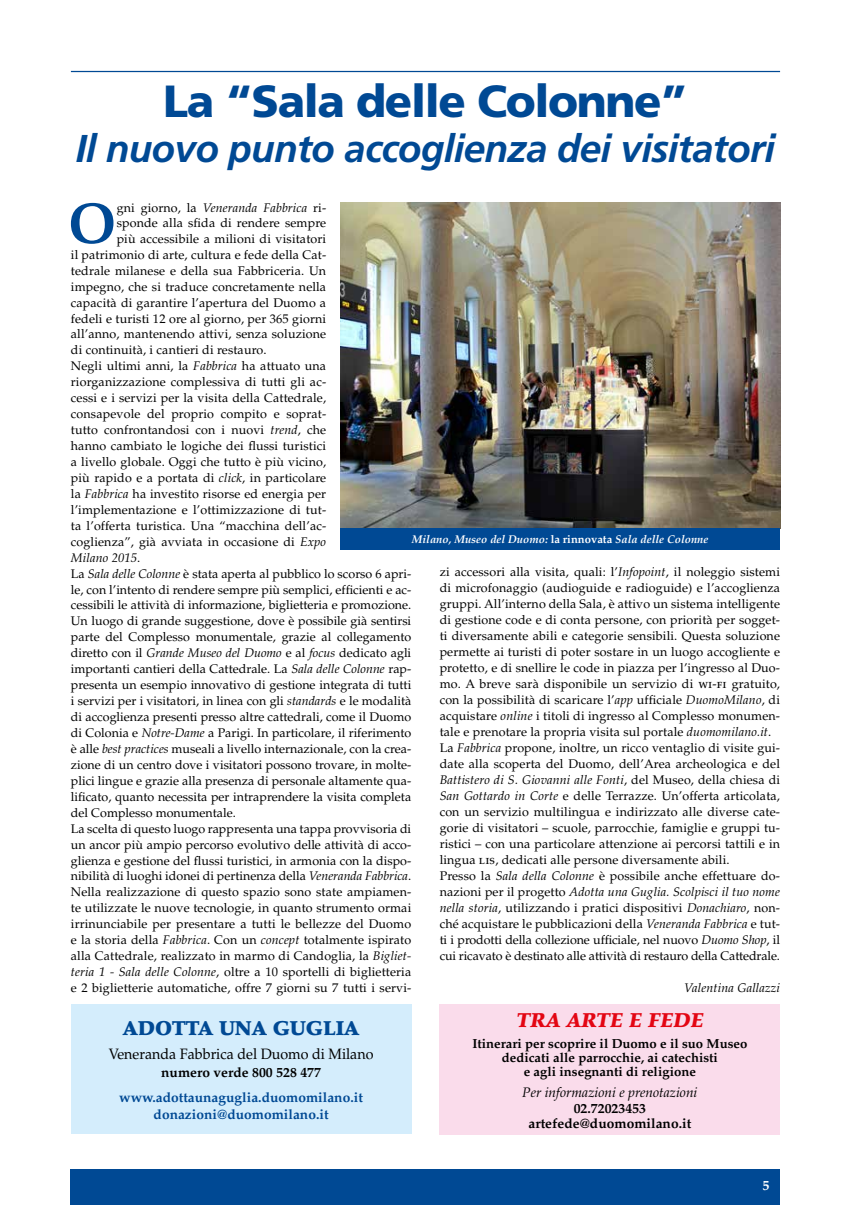
<style>
.page{position:relative;width:851px;height:1205px;background:#fff}
.page>*{position:absolute;margin:0;border:0;box-sizing:border-box;transform-origin:0 0}
.t1{font:700 57.5px "Palatino";color:#004994}
.t2{font:900 45px "Frutiger";letter-spacing:-.03em;color:#004994}
.t3{font:italic 700 38.75px "Frutiger";letter-spacing:-.02em;color:#004994}
.t4{font:900 20px "Palatino";color:#004994}
.t5{font:italic 900 20px "Palatino";color:#e30613}
.t6{font:15px "Palatino";color:#000;scale:.95 1}
.t7{font:700 13.75px/17.5px "Palatino";color:#004994;text-align:center}
.t8{font:700 13.75px/15px "Palatino";color:#000;text-align:center}
.t9{font:italic 13.75px "Palatino";color:#000}
.t10{font:700 13.75px "Palatino";color:#fff}
.t11{font:700 13.12px/14.4px "Palatino";color:#000;text-align:center}
.t12{font:12.5px/16px "Palatino";letter-spacing:.01em;color:#000}
.t13{font:italic 12.5px "Palatino";letter-spacing:.01em;color:#000}
.t14{font:italic 700 11.25px "Palatino";color:#fff}
.s1{font-style:normal}
.s2{font-style:italic}
.s3{font-family:"Palatino SC"}
</style>
<div class="page">
<hr style="left:71px;top:71px;width:709px;height:1px;background:#004994">
<div style="left:71px;top:1169px;width:709px;height:36px;background:#004994"></div>
<img style="left:340px;top:202px;width:440px;height:327px">
<div style="left:340px;top:529px;width:440px;height:21px;background:#004994"></div>
<div style="left:439px;top:1005px;width:341px;height:130px;background:#fadceb"></div>
<div style="left:71px;top:1005px;width:340px;height:129px;background:#d4edfc"></div>
<h2 class="t2" style="left:163px;top:74px;width:526px">La “Sala delle Colonne”</h2>
<h3 class="t3" style="left:76px;top:126px;width:700px">Il nuovo punto accoglienza dei visitatori</h3>
<h1 class="t1" style="left:68px;top:190px;width:49px">O</h1>
<p class="t13" style="left:117px;top:200px;width:211px"><span class="s1">gni giorno, la</span> Veneranda Fabbrica <span class="s1">ri-</span></p>
<p class="t12" style="left:117px;top:215px;width:211px">sponde alla sfida di rendere sempre</p>
<p class="t12" style="left:117px;top:231px;width:211px">più accessibile a milioni di visitatori</p>
<p class="t12" style="left:71px;top:247px;width:257px">il patrimonio di arte, cultura e fede della Cat-</p>
<p class="t12" style="left:71px;top:263px;width:257px">tedrale milanese e della sua Fabbriceria. Un</p>
<p class="t12" style="left:71px;top:279px;width:257px">impegno, che si traduce concretamente nella</p>
<p class="t12" style="left:71px;top:295px;width:257px">capacità di garantire l’apertura del Duomo a</p>
<p class="t12" style="left:71px;top:310px;width:257px">fedeli e turisti 12 ore al giorno, per 365 giorni</p>
<p class="t12" style="left:71px;top:326px;width:257px">all’anno, mantenendo attivi, senza soluzione</p>
<p class="t12" style="left:71px;top:342px;width:197px">di continuità, i cantieri di restauro.</p>
<p class="t12" style="left:71px;top:358px;width:257px">Negli ultimi anni, la <span class="s2">Fabbrica</span> ha attuato una</p>
<p class="t12" style="left:71px;top:374px;width:257px">riorganizzazione complessiva di tutti gli ac-</p>
<p class="t12" style="left:71px;top:390px;width:257px">cessi e i servizi per la visita della Cattedrale,</p>
<p class="t12" style="left:71px;top:406px;width:257px">consapevole del proprio compito e soprat-</p>
<p class="t12" style="left:71px;top:422px;width:257px">tutto confrontandosi con i nuovi <span class="s2">trend</span>, che</p>
<p class="t12" style="left:71px;top:438px;width:257px">hanno cambiato le logiche dei flussi turistici</p>
<p class="t12" style="left:71px;top:454px;width:257px">a livello globale. Oggi che tutto è più vicino,</p>
<p class="t12" style="left:71px;top:470px;width:257px">più rapido e a portata di <span class="s2">click</span>, in particolare</p>
<p class="t12" style="left:71px;top:486px;width:257px">la <span class="s2">Fabbrica</span> ha investito risorse ed energia per</p>
<p class="t12" style="left:71px;top:502px;width:257px">l’implementazione e l’ottimizzazione di tut-</p>
<p class="t12" style="left:71px;top:518px;width:257px">ta l’offerta turistica. Una “macchina dell’ac-</p>
<p class="t12" style="left:71px;top:534px;width:257px">coglienza”, già avviata in occasione di <span class="s2">Expo</span></p>
<p class="t13" style="left:71px;top:550px;width:71px">Milano 2015<span class="s1">.</span></p>
<p class="t12" style="left:71px;top:565px;width:342px">La <span class="s2">Sala delle Colonne</span> è stata aperta al pubblico lo scorso 6 apri-</p>
<p class="t12" style="left:71px;top:581px;width:342px">le, con l’intento di rendere sempre più semplici, efficienti e ac-</p>
<p class="t12" style="left:71px;top:597px;width:342px">cessibili le attività di informazione, biglietteria e promozione.</p>
<p class="t12" style="left:71px;top:613px;width:342px">Un luogo di grande suggestione, dove è possibile già sentirsi</p>
<p class="t12" style="left:71px;top:629px;width:342px">parte del Complesso monumentale, grazie al collegamento</p>
<p class="t12" style="left:71px;top:645px;width:342px">diretto con il <span class="s2">Grande Museo del Duomo</span> e al <span class="s2">focus</span> dedicato agli</p>
<p class="t12" style="left:71px;top:661px;width:342px">importanti cantieri della Cattedrale. La <span class="s2">Sala delle Colonne</span> rap-</p>
<p class="t12" style="left:71px;top:677px;width:342px">presenta un esempio innovativo di gestione integrata di tutti</p>
<p class="t12" style="left:71px;top:693px;width:342px">i servizi per i visitatori, in linea con gli <span class="s2">standards</span> e le modalità</p>
<p class="t12" style="left:71px;top:709px;width:342px">di accoglienza presenti presso altre cattedrali, come il Duomo</p>
<p class="t12" style="left:71px;top:725px;width:342px">di Colonia e <span class="s2">Notre-Dame</span> a Parigi. In particolare, il riferimento</p>
<p class="t12" style="left:71px;top:741px;width:342px">è alle <span class="s2">best practices</span> museali a livello internazionale, con la crea-</p>
<p class="t12" style="left:71px;top:757px;width:342px">zione di un centro dove i visitatori possono trovare, in molte-</p>
<p class="t12" style="left:71px;top:773px;width:342px">plici lingue e grazie alla presenza di personale altamente qua-</p>
<p class="t12" style="left:71px;top:789px;width:342px">lificato, quanto necessita per intraprendere la visita completa</p>
<p class="t12" style="left:71px;top:805px;width:166px">del Complesso monumentale.</p>
<p class="t12" style="left:71px;top:820px;width:342px">La scelta di questo luogo rappresenta una tappa provvisoria di</p>
<p class="t12" style="left:71px;top:836px;width:342px">un ancor più ampio percorso evolutivo delle attività di acco-</p>
<p class="t12" style="left:71px;top:852px;width:342px">glienza e gestione del flussi turistici, in armonia con la dispo-</p>
<p class="t12" style="left:71px;top:868px;width:342px">nibilità di luoghi idonei di pertinenza della <span class="s2">Veneranda Fabbrica</span>.</p>
<p class="t12" style="left:71px;top:884px;width:342px">Nella realizzazione di questo spazio sono state ampiamen-</p>
<p class="t12" style="left:71px;top:900px;width:342px">te utilizzate le nuove tecnologie, in quanto strumento ormai</p>
<p class="t12" style="left:71px;top:916px;width:342px">irrinunciabile per presentare a tutti le bellezze del Duomo</p>
<p class="t12" style="left:71px;top:932px;width:342px">e la storia della <span class="s2">Fabbrica</span>. Con un <span class="s2">concept</span> totalmente ispirato</p>
<p class="t12" style="left:71px;top:948px;width:342px">alla Cattedrale, realizzato in marmo di Candoglia, la <span class="s2">Bigliet-</span></p>
<p class="t12" style="left:71px;top:964px;width:342px"><span class="s2">teria 1 - Sala delle Colonne</span>, oltre a 10 sportelli di biglietteria</p>
<p class="t12" style="left:71px;top:980px;width:342px">e 2 biglietterie automatiche, offre 7 giorni su 7 tutti i servi-</p>
<p class="t14" style="left:412px;top:533px;width:298px">Milano, Museo del Duomo: <span class="s1">la rinnovata</span> Sala delle Colonne</p>
<p class="t12" style="left:439px;top:564px;width:342px">zi accessori alla visita, quali: l’<span class="s2">Infopoint</span>, il noleggio sistemi di microfonaggio (audioguide e radioguide) e l’accoglienza gruppi. All’interno della Sala, è attivo un sistema intelligente di gestione code e di conta persone, con priorità per sogget&shy;ti diversamente abili e categorie sensibili. Questa soluzione permette ai turisti di poter sostare in un luogo accogliente e protetto, e di snellire le code in piazza per l’ingresso al Duo&shy;mo. A breve sarà disponibile un servizio di <span class="s3">wi-fi</span> gratuito, con la possibilità di scaricare l’<span class="s2">app</span> ufficiale <span class="s2">DuomoMilano</span>, di acquistare <span class="s2">online</span> i titoli di ingresso al Complesso monumen&shy;tale e prenotare la propria visita sul portale <span class="s2">duomomilano.it</span>.<br>La <span class="s2">Fabbrica</span> propone, inoltre, un ricco ventaglio di visite gui&shy;date alla scoperta del Duomo, dell’Area archeologica e del <span class="s2">Battistero di S. Giovanni alle Fonti</span>, del Museo, della chiesa di <span class="s2">San Gottardo in Corte</span> e delle Terrazze. Un’offerta articolata, con un servizio multilingua e indirizzato alle diverse cate&shy;gorie di visitatori – scuole, parrocchie, famiglie e gruppi tu&shy;ristici – con una particolare attenzione ai percorsi tattili e in lingua <span class="s3">lis</span>, dedicati alle persone diversamente abili.<br>Presso la <span class="s2">Sala della Colonne</span> è possibile anche effettuare do&shy;nazioni per il progetto <span class="s2">Adotta una Guglia. Scolpisci il tuo nome nella storia</span>, utilizzando i pratici dispositivi <span class="s2">Donachiaro</span>, non&shy;ché acquistare le pubblicazioni della <span class="s2">Veneranda Fabbrica</span> e tut&shy;ti i prodotti della collezione ufficiale, nel nuovo <span class="s2">Duomo Shop</span>, il cui ricavato è destinato alle attività di restauro della Cattedrale.</p>
<p class="t13" style="left:684px;top:980px;width:97px">Valentina Gallazzi</p>
<h3 class="t4" style="left:123px;top:1016px;width:238px">ADOTTA UNA GUGLIA</h3>
<p class="t6" style="left:109px;top:1045px;width:280px">Veneranda Fabbrica del Duomo di Milano</p>
<p class="t8" style="left:161px;top:1064px;width:161px">numero verde 800 528 477</p>
<p class="t7" style="left:119px;top:1088px;width:245px">www.adottaunaguglia.duomomilano.it donazioni@duomomilano.it</p>
<h3 class="t5" style="left:516px;top:1008px;width:189px">TRA ARTE E FEDE</h3>
<p class="t11" style="left:472px;top:1036px;width:276px">Itinerari per scoprire il Duomo e il suo Museo dedicati alle parrocchie, ai catechisti<br>e agli insegnanti di religione</p>
<p class="t9" style="left:522px;top:1084px;width:177px">Per informazioni e prenotazioni</p>
<p class="t8" style="left:528px;top:1101px;width:164px">02.72023453 artefede@duomomilano.it</p>
<p class="t10" style="left:762px;top:1177px;width:8px">5</p>
</div>
